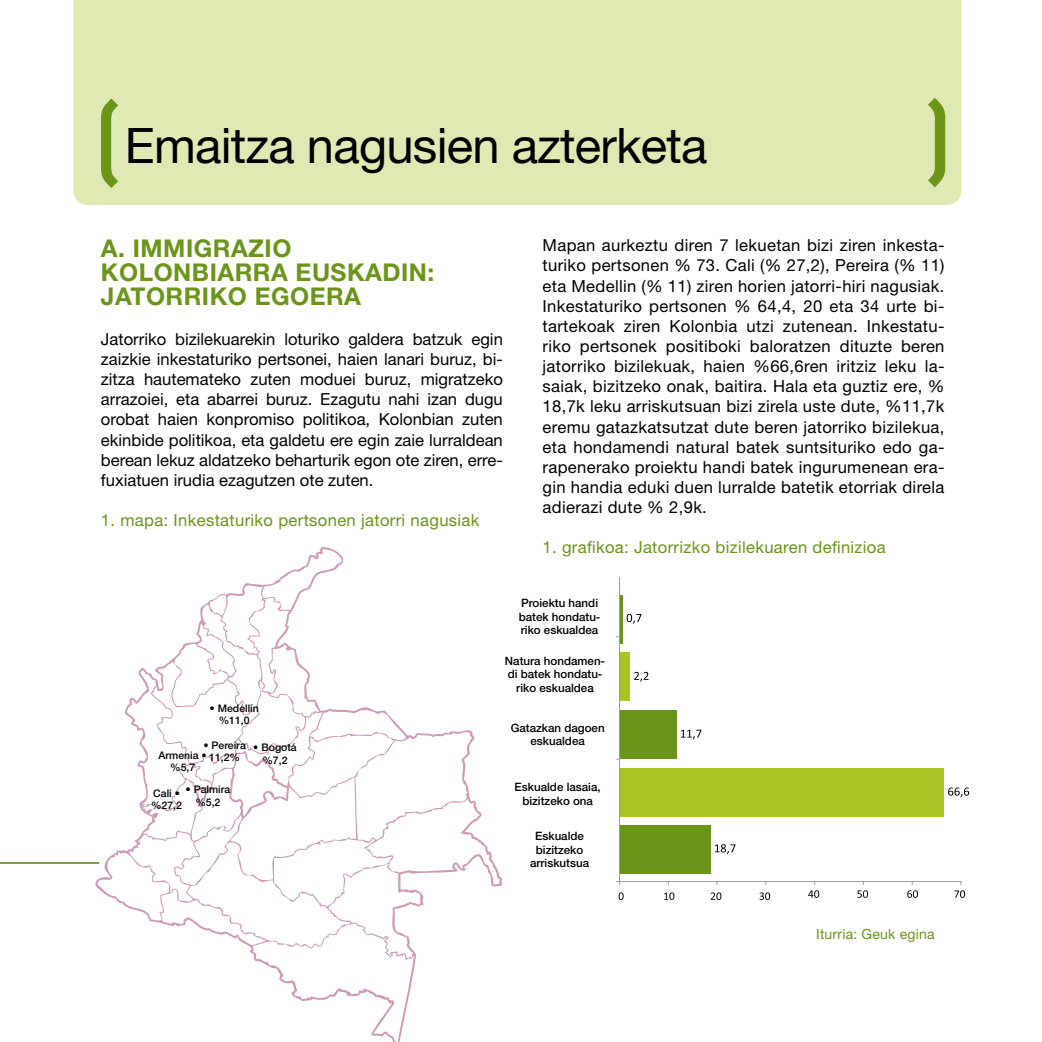
<style>
.page{position:relative;width:1042px;height:1042px;background:#fff}
.page>*{position:absolute;margin:0;border:0;box-sizing:border-box;transform-origin:0 0}
.t1{font:49px "Helvetica Neue";letter-spacing:-.015em;color:#000}
.t2{font:700 24.5px/23.6px "Helvetica Neue";letter-spacing:.02em;color:#6a9519}
.t3{font:16.62px/20.1px "Helvetica Neue";color:#000;text-align:justify}
.t4{font:16.62px "Helvetica Neue";letter-spacing:.02em;color:#6a9519}
.t5{font:14px "Helvetica Neue";letter-spacing:.015em;color:#6a9519}
.t6{font:500 11.55px/13.5px "Helvetica Neue";color:#000;text-align:center}
.t7{font:500 10.5px/12.2px "Helvetica Neue";color:#000;text-align:center}
</style>
<div class="page">
<div style="left:73px;top:0;width:888px;height:205px;background:#dfe9b4"></div>
<svg style="left:101px;top:98px;width:17px;height:90px;background:#9ab859"></svg>
<svg style="left:928px;top:98px;width:17px;height:89px;background:#99b758"></svg>
<svg style="left:95px;top:547px;width:407px;height:495px"></svg>
<div style="left:619px;top:825px;width:92px;height:49px;background:#6a9519"></div>
<div style="left:619px;top:768px;width:325px;height:49px;background:#a9c622"></div>
<div style="left:619px;top:710px;width:58px;height:49px;background:#6a9519"></div>
<div style="left:619px;top:652px;width:11px;height:49px;background:#a9c622"></div>
<hr style="left:619px;top:595px;width:4px;height:48px;background:#6a9519">
<hr style="left:619px;top:577px;width:1px;height:304px;background:#9d9ea0">
<hr style="left:619px;top:881px;width:342px;height:1px;background:#9d9ea0">
<svg style="left:715px;top:844px;width:20px;height:10px"></svg>
<svg style="left:948px;top:787px;width:21px;height:10px"></svg>
<svg style="left:681px;top:729px;width:20px;height:10px"></svg>
<svg style="left:634px;top:672px;width:14px;height:9px"></svg>
<svg style="left:627px;top:614px;width:14px;height:10px"></svg>
<svg style="left:618px;top:892px;width:5px;height:8px"></svg>
<svg style="left:664px;top:892px;width:10px;height:8px"></svg>
<svg style="left:711px;top:892px;width:10px;height:8px"></svg>
<svg style="left:759px;top:892px;width:11px;height:8px"></svg>
<svg style="left:808px;top:890px;width:11px;height:8px"></svg>
<svg style="left:857px;top:890px;width:11px;height:8px"></svg>
<svg style="left:907px;top:890px;width:11px;height:8px"></svg>
<svg style="left:954px;top:890px;width:11px;height:8px"></svg>
<hr style="left:0;top:862px;width:99px;height:2px;background:#6a9519">
<h1 class="t1" style="left:125px;top:116px;width:584px">Emaitza nagusien azterketa</h1>
<h2 class="t2" style="left:101px;top:236px;width:335px">A. IMMIGRAZIO<br>KOLONBIARRA EUSKADIN:<br>JATORRIKO EGOERA</h2>
<p class="t3" style="left:101px;top:329px;width:403px">Jatorriko bizilekuarekin loturiko galdera batzuk egin zaizkie inkestaturiko pertsonei, haien lanari buruz, bi&shy;zitza hautemateko zuten moduei buruz, migratzeko arrazoiei, eta abarrei buruz. Ezagutu nahi izan dugu orobat haien konpromiso politikoa, Kolonbian zuten ekinbide politikoa, eta galdetu ere egin zaie lurraldean berean lekuz aldatzeko beharturik egon ote ziren, erre&shy;fuxiatuen irudia ezagutzen ote zuten.</p>
<p class="t4" style="left:101px;top:510px;width:380px">1. mapa: Inkestaturiko pertsonen jatorri nagusiak</p>
<p class="t3" style="left:542px;top:235px;width:403px">Mapan aurkeztu diren 7 lekuetan bizi ziren inkesta&shy;turiko pertsonen % 73. Cali (% 27,2), Pereira (% 11) eta Medellin (% 11) ziren horien jatorri-hiri nagusiak.<br>Inkestaturiko pertsonen % 64,4, 20 eta 34 urte bi&shy;tartekoak ziren Kolonbia utzi zutenean. Inkestatu&shy;riko pertsonek positiboki baloratzen dituzte beren jatorriko bizilekuak, haien %66,6ren iritziz leku la&shy;saiak, bizitzeko onak, baitira. Hala eta guztiz ere, % 18,7k leku arriskutsuan bizi zirela uste dute, %11,7k eremu gatazkatsutzat dute beren jatorriko bizilekua, eta hondamendi natural batek suntsituriko edo ga&shy;rapenerako proiektu handi batek ingurumenean era&shy;gin handia eduki duen lurralde batetik etorriak direla adierazi dute % 2,9k.</p>
<p class="t4" style="left:542px;top:537px;width:345px">1. grafikoa: Jatorrizko bizilekuaren definizioa</p>
<p class="t7" style="left:210px;top:702px;width:51px">• Medellín %11,0</p>
<p class="t7" style="left:159px;top:740px;width:89px;line-height:10px;text-align:left;text-indent:45px">• Pereira<br>Armenia • 11,2%</p>
<p class="t7" style="left:170px;top:761px;width:27px">%5,7</p>
<p class="t7" style="left:151px;top:787px;width:32px;text-align:left">Cali • %27,2</p>
<p class="t7" style="left:185px;top:783px;width:46px">• Palmira %5,2</p>
<p class="t7" style="left:253px;top:741px;width:45px">• Bogotá %7,2</p>
<p class="t6" style="left:519px;top:596px;width:83px;text-align:left">Proiektu handi batek hondatu&shy;riko eskualdea</p>
<p class="t6" style="left:505px;top:653px;width:102px">Natura hondamen&shy;di batek hondatu&shy;riko eskualdea</p>
<p class="t6" style="left:511px;top:721px;width:95px">Gatazkan dagoen eskualdea</p>
<p class="t6" style="left:515px;top:780px;width:88px">Eskualde lasaia, bizitzeko ona</p>
<p class="t6" style="left:530px;top:829px;width:61px">Eskualde bizitzeko arriskutsua</p>
<p class="t5" style="left:816px;top:925px;width:120px">Iturria: Geuk egina</p>
</div>
